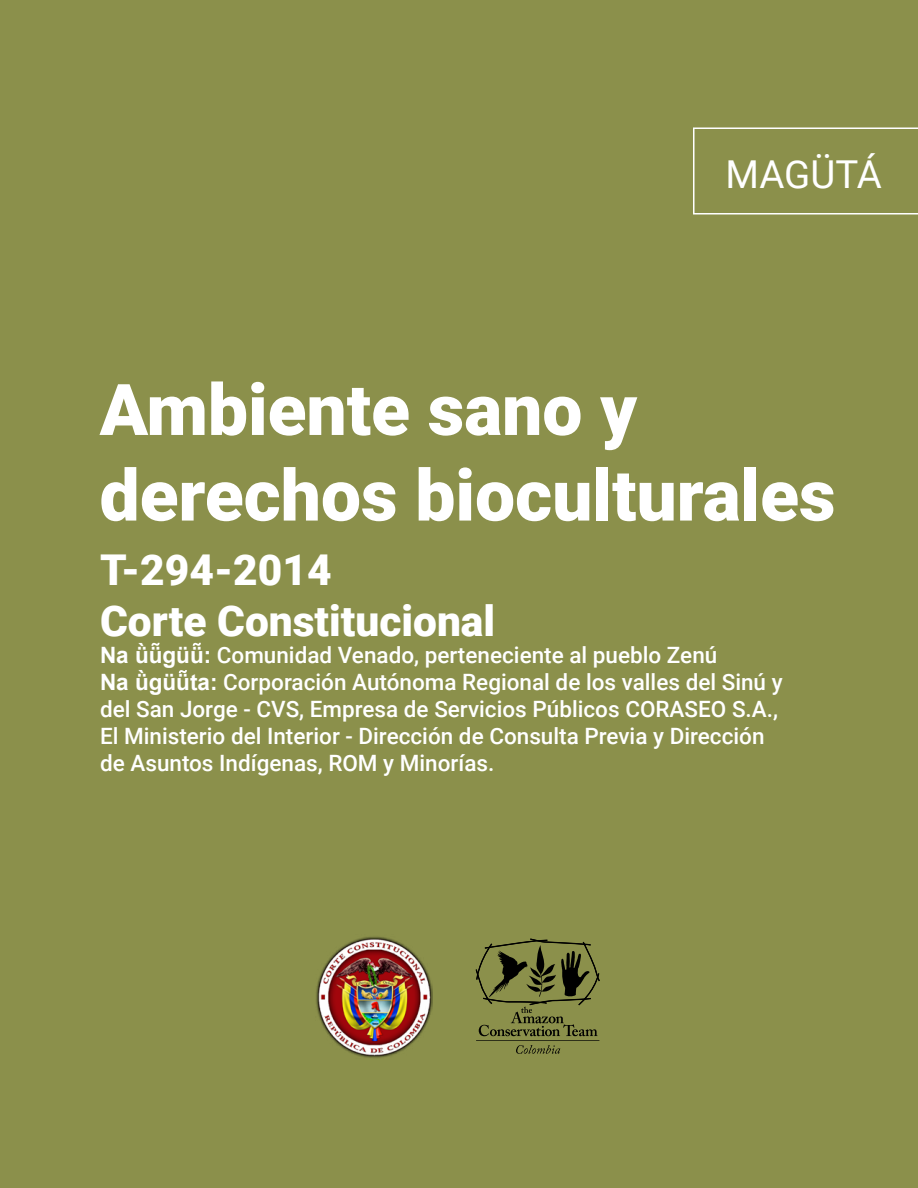
<style>
.page{position:relative;width:918px;height:1188px;background:#8b904b}
.page>*{position:absolute;margin:0;border:0;box-sizing:border-box;transform-origin:0 0}
.t1{font:900 71.4px/85.7px "Roboto";color:#fff}
.t2{font:900 42.45px/51px "Roboto";color:#fff}
.t3{font:38.4px "Roboto";color:#fff}
.t4{font:500 22.5px/27px "Roboto";color:#fff}
.s1{font-family:"Arial";font-weight:700}
</style>
<div class="page">
<svg style="left:693px;top:127px;width:225px;height:88px"></svg>
<svg style="left:476px;top:938px;width:124px;height:116px"></svg>
<img style="left:316px;top:937px;width:117px;height:121px">
<svg style="left:151px;top:643px;width:9px;height:3px"></svg>
<svg style="left:193px;top:643px;width:8px;height:3px"></svg>
<svg style="left:179px;top:670px;width:8px;height:3px"></svg>
<h3 class="t3" style="left:725px;top:148px;width:158px">MAGÜTÁ</h3>
<h1 class="t1" style="left:100px;top:364px;width:737px">Ambiente sano y derechos bioculturales</h1>
<h2 class="t2" style="left:100px;top:543px;width:397px">T-294-2014<br>Corte Constitucional</h2>
<p class="t4" style="left:100px;top:641px;width:684px"><span class="s1">Na ǜügüü:</span> Comunidad Venado, perteneciente al pueblo Zenú<br><span class="s1">Na ǜgüüta:</span> Corporación Autónoma Regional de los valles del Sinú y del San Jorge - CVS, Empresa de Servicios Públicos CORASEO S.A., El Ministerio del Interior - Dirección de Consulta Previa y Dirección de Asuntos Indígenas, ROM y Minorías.</p>
</div>
